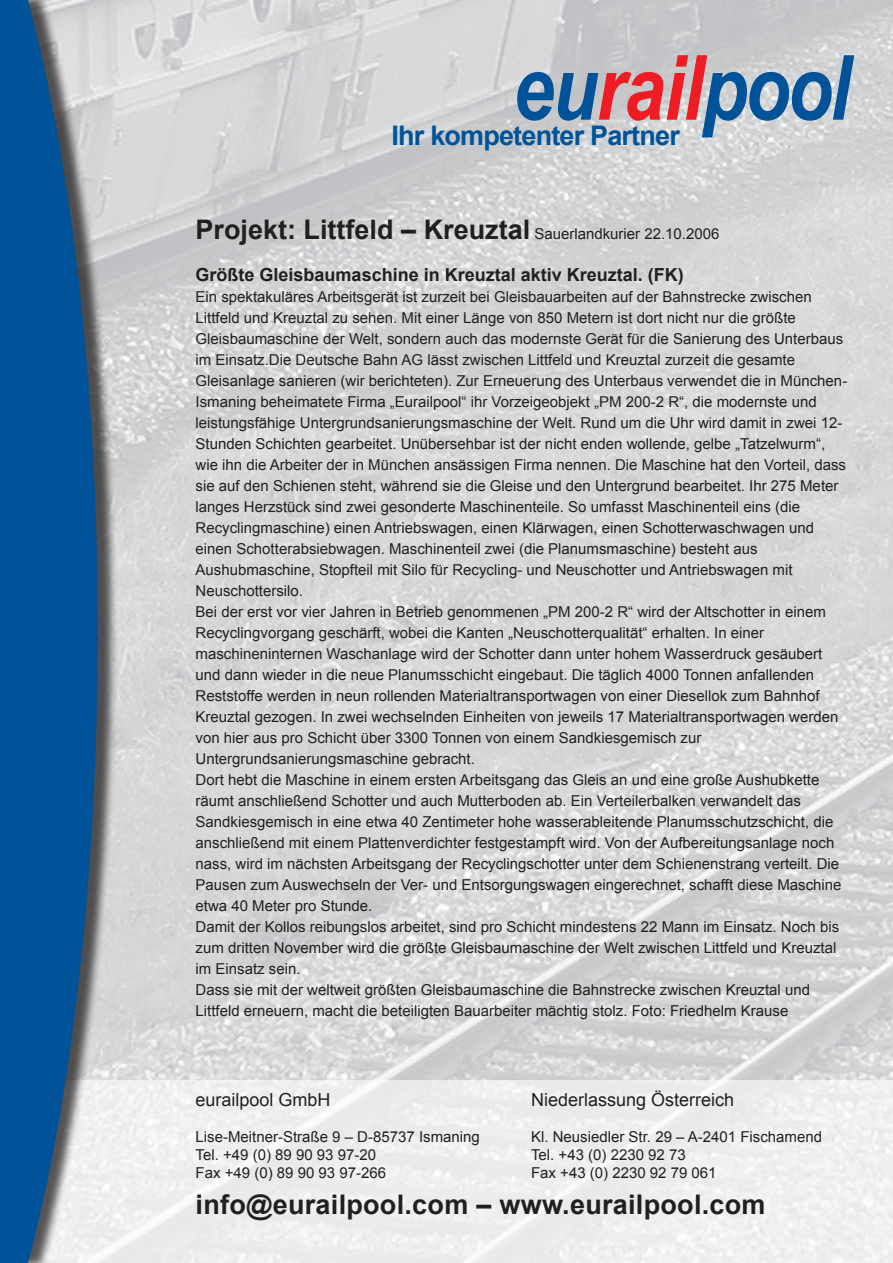
<style>
.page{position:relative;width:893px;height:1263px;background:#fff}
.page>*{position:absolute;margin:0;border:0;box-sizing:border-box;transform-origin:0 0}
.t1{font:italic 700 90px "Arial Narrow";letter-spacing:-.015em;color:#015399}
.t2{font:700 27px "Arial";letter-spacing:.01em;color:#231f20}
.t3{font:700 27px "Arial";letter-spacing:-.03em;color:#015399}
.t4{font:700 18px "Arial";color:#231f20}
.t5{font:18px "Arial";color:#231f20}
.t6{font:15px/21px "Arial";color:#231f20}
.s1{color:#ee1d23}
.s2{font-weight:400;font-size:15px}
</style>
<div class="page">
<img style="left:119px;top:0;width:774px;height:1080px">
<div style="left:0;top:1080px;width:893px;height:183px;background:#edeeef"></div>
<div style="left:5px;top:0;width:114px;height:1263px;background:#231f20;opacity:.75"></div>
<svg style="left:0;top:0;width:98px;height:1263px;fill:#015399"></svg>
<hr style="left:892px;top:1080px;width:1px;height:183px;background:#fff">
<h1 class="t1" style="left:513px;top:35px;width:339px">eu<span class="s1">rail</span>pool</h1>
<h2 class="t3" style="left:392px;top:118px;width:290px">Ihr kompetenter Partner</h2>
<h2 class="t2" style="left:196px;top:212px;width:525px">Projekt: Littfeld – Kreuztal <span class="s2">Sauerlandkurier 22.10.2006</span></h2>
<p class="t4" style="left:196px;top:263px;width:490px">Größte Gleisbaumaschine in Kreuztal aktiv Kreuztal. (FK)</p>
<p class="t6" style="left:196px;top:287px;width:653px">Ein spektakuläres Arbeitsgerät ist zurzeit bei Gleisbauarbeiten auf der Bahnstrecke zwischen Littfeld und Kreuztal zu sehen. Mit einer Länge von 850 Metern ist dort nicht nur die größte Gleisbaumaschine der Welt, sondern auch das modernste Gerät für die Sanierung des Unterbaus im Einsatz.Die Deutsche Bahn AG lässt zwischen Littfeld und Kreuztal zurzeit die gesamte Gleisanlage sanieren (wir berichteten). Zur Erneuerung des Unterbaus verwendet die in München-Ismaning beheimatete Firma „Eurailpool“ ihr Vorzeigeobjekt „PM 200-2 R“, die modernste und leistungsfähige Untergrundsanierungsmaschine der Welt. Rund um die Uhr wird damit in zwei 12- Stunden Schichten gearbeitet. Unübersehbar ist der nicht enden wollende, gelbe „Tatzelwurm“, wie ihn die Arbeiter der in München ansässigen Firma nennen. Die Maschine hat den Vorteil, dass sie auf den Schienen steht, während sie die Gleise und den Untergrund bearbeitet. Ihr 275 Meter langes Herzstück sind zwei gesonderte Maschinenteile. So umfasst Maschinenteil eins (die Recyclingmaschine) einen Antriebswagen, einen Klärwagen, einen Schotterwaschwagen und einen Schotterabsiebwagen. Maschinenteil zwei (die Planumsmaschine) besteht aus Aushubmaschine, Stopfteil mit Silo für Recycling- und Neuschotter und Antriebswagen mit Neuschottersilo.<br>Bei der erst vor vier Jahren in Betrieb genommenen „PM 200-2 R“ wird der Altschotter in einem Recyclingvorgang geschärft, wobei die Kanten „Neuschotterqualität“ erhalten. In einer maschineninternen Waschanlage wird der Schotter dann unter hohem Wasserdruck gesäubert und dann wieder in die neue Planumsschicht eingebaut. Die täglich 4000 Tonnen anfallenden Reststoffe werden in neun rollenden Materialtransportwagen von einer Diesellok zum Bahnhof Kreuztal gezogen. In zwei wechselnden Einheiten von jeweils 17 Materialtransportwagen werden von hier aus pro Schicht über 3300 Tonnen von einem Sandkiesgemisch zur Untergrundsanierungsmaschine gebracht.<br>Dort hebt die Maschine in einem ersten Arbeitsgang das Gleis an und eine große Aushubkette räumt anschließend Schotter und auch Mutterboden ab. Ein Verteilerbalken verwandelt das Sandkiesgemisch in eine etwa 40 Zentimeter hohe wasserableitende Planumsschutzschicht, die anschließend mit einem Plattenverdichter festgestampft wird. Von der Aufbereitungsanlage noch nass, wird im nächsten Arbeitsgang der Recyclingschotter unter dem Schienenstrang verteilt. Die Pausen zum Auswechseln der Ver- und Entsorgungswagen eingerechnet, schafft diese Maschine etwa 40 Meter pro Stunde.<br>Damit der Kollos reibungslos arbeitet, sind pro Schicht mindestens 22 Mann im Einsatz. Noch bis zum dritten November wird die größte Gleisbaumaschine der Welt zwischen Littfeld und Kreuztal im Einsatz sein.<br>Dass sie mit der weltweit größten Gleisbaumaschine die Bahnstrecke zwischen Kreuztal und Littfeld erneuern, macht die beteiligten Bauarbeiter mächtig stolz. Foto: Friedhelm Krause</p>
<p class="t5" style="left:531px;top:1088px;width:205px">Niederlassung Österreich</p>
<p class="t6" style="left:531px;top:1128px;width:292px;line-height:18px">Kl. Neusiedler Str. 29 – A-2401 Fischamend<br>Tel. +43 (0) 2230 92 73<br>Fax +43 (0) 2230 92 79 061</p>
<h2 class="t2" style="left:196px;top:1187px;width:571px">info@eurailpool.com – www.eurailpool.com</h2>
<p class="t5" style="left:196px;top:1088px;width:137px">eurailpool GmbH</p>
<p class="t6" style="left:196px;top:1128px;width:286px;line-height:18px">Lise-Meitner-Straße 9 – D-85737 Ismaning<br>Tel. +49 (0) 89 90 93 97-20<br>Fax +49 (0) 89 90 93 97-266</p>
</div>
